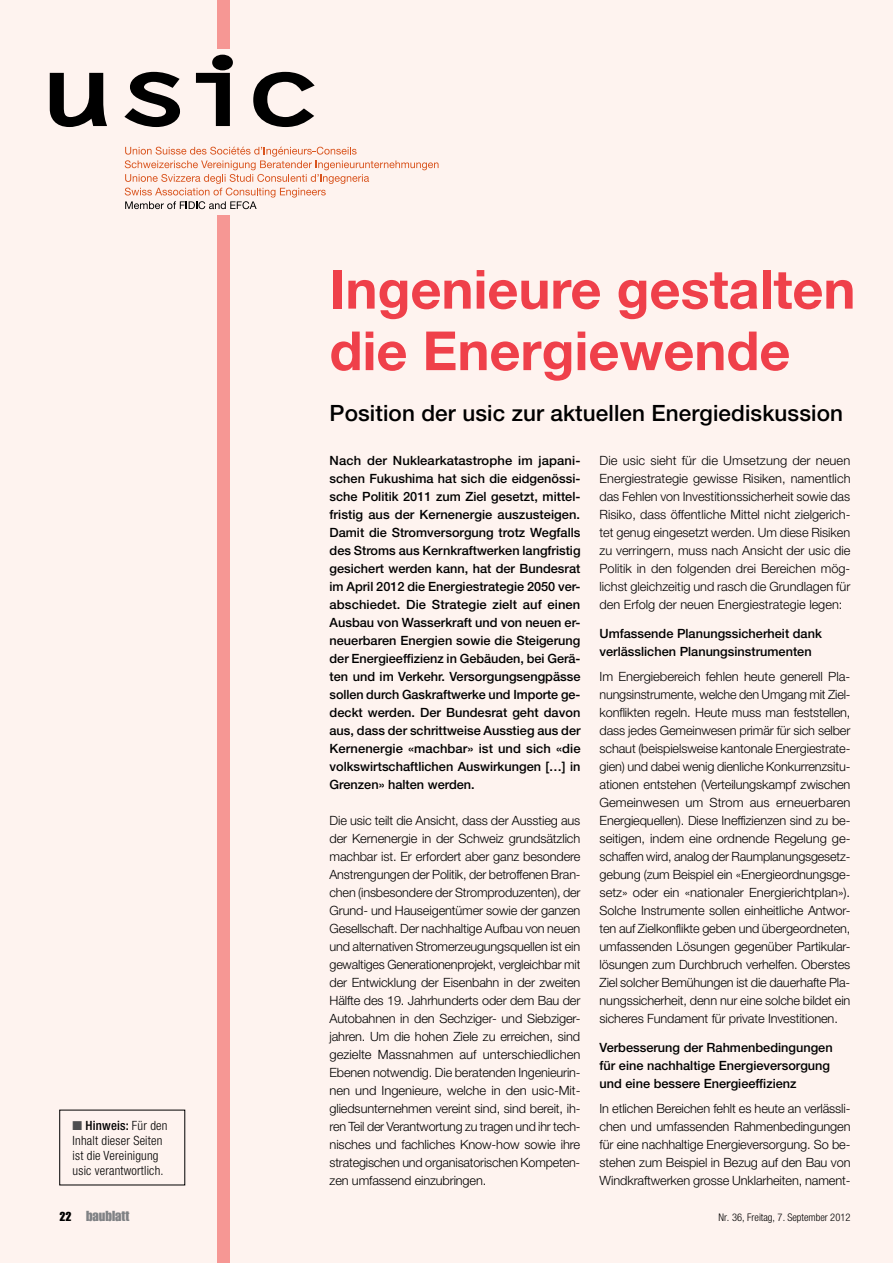
<style>
.page{position:relative;width:893px;height:1263px;background:#fef3ef}
.page>*{position:absolute;margin:0;border:0;box-sizing:border-box;transform-origin:0 0}
.t1{font:700 54px/61.5px "Helvetica Neue LT Pro";color:#ef404a}
.t2{font:500 22.5px "Helvetica Neue LT Pro";letter-spacing:.005em;color:#000}
.t3{font:14.25px "Impact LT Std";color:#808285}
.t4{font:300 12.75px/18px "Helvetica Neue LT Pro";letter-spacing:-.01em;color:#000;text-align:justify}
.t5{font:500 12.75px/18px "Helvetica Neue LT Pro";color:#000}
.t6{font:300 condensed 12.75px/15px "Helvetica Neue LT Pro";letter-spacing:.015em;color:#000}
.t7{font:300 condensed 10.5px "Helvetica Neue LT Pro";color:#000}
.s1{color:#4d4d4f}
.s2{font-weight:500}
.s3{font-size:12.75px;color:#000}
</style>
<div class="page">
<div style="left:217px;top:0;width:13px;height:48px;background:#f69794"></div>
<div style="left:217px;top:216px;width:13px;height:1047px;background:#f69794"></div>
<svg style="left:50px;top:73px;width:57px;height:54px"></svg>
<svg style="left:124px;top:72px;width:56px;height:55px"></svg>
<svg style="left:196px;top:73px;width:34px;height:53px"></svg>
<div style="left:212px;top:55px;width:21px;height:15px;background:#000;border-radius:50%"></div>
<svg style="left:253px;top:72px;width:62px;height:55px"></svg>
<svg style="left:125px;top:147px;width:314px;height:62px"></svg>
<h1 class="t1" style="left:330px;top:257px;width:527px">Ingenieure gestalten die Energiewende</h1>
<h2 class="t2" style="left:330px;top:399px;width:515px">Position der usic zur aktuellen Energiediskussion</h2>
<p class="t5" style="left:330px;top:451px;width:253px;text-align:justify">Nach der Nuklearkatastrophe im japani&shy;schen Fukushima hat sich die eidgenössi&shy;sche Politik 2011 zum Ziel gesetzt, mittel&shy;fristig aus der Kernenergie auszusteigen.<br>Damit die Stromversorgung trotz Wegfalls des Stroms aus Kernkraftwerken langfristig gesichert werden kann, hat der Bundesrat im April 2012 die Energiestrategie 2050 ver&shy;abschiedet. Die Strategie zielt auf einen Ausbau von Wasserkraft und von neuen er&shy;neuerbaren Energien sowie die Steigerung der Energieeffizienz in Gebäuden, bei Gerä&shy;ten und im Verkehr. Versorgungsengpässe sollen durch Gaskraftwerke und Importe ge&shy;deckt werden. Der Bundesrat geht davon aus, dass der schrittweise Ausstieg aus der Kernenergie «machbar» ist und sich «die volkswirtschaftlichen Auswirkungen […] in Grenzen» halten werden.</p>
<p class="t4" style="left:330px;top:811px;width:253px">Die usic teilt die Ansicht, dass der Ausstieg aus der Kernenergie in der Schweiz grundsätzlich machbar ist. Er erfordert aber ganz besondere Anstrengungen der Politik, der betroffenen Bran&shy;chen (insbesondere der Stromproduzenten), der Grund- und Hauseigentümer sowie der ganzen Gesellschaft. Der nachhaltige Aufbau von neuen und alternativen Stromerzeugungsquellen ist ein gewaltiges Generationenprojekt, vergleichbar mit der Entwicklung der Eisenbahn in der zweiten Hälfte des 19. Jahrhunderts oder dem Bau der Autobahnen in den Sechziger- und Siebziger&shy;jahren. Um die hohen Ziele zu erreichen, sind gezielte Massnahmen auf unterschiedlichen Ebenen notwendig. Die beratenden Ingenieurin&shy;nen und Ingenieure, welche in den usic-Mit&shy;gliedsunternehmen vereint sind, sind bereit, ih&shy;ren Teil der Verantwortung zu tragen und ihr tech&shy;nisches und fachliches Know-how sowie ihre strategischen und organisatorischen Kompeten&shy;zen umfassend einzubringen.</p>
<p class="t4" style="left:600px;top:451px;width:252px">Die usic sieht für die Umsetzung der neuen Energiestrategie gewisse Risiken, namentlich das Fehlen von Investitionssicherheit sowie das Risiko, dass öffentliche Mittel nicht zielgerich&shy;tet genug eingesetzt werden. Um diese Risiken zu verringern, muss nach Ansicht der usic die Politik in den folgenden drei Bereichen mög&shy;lichst gleichzeitig und rasch die Grundlagen für den Erfolg der neuen Energiestrategie legen:</p>
<p class="t5" style="left:600px;top:624px;width:224px">Umfassende Planungssicherheit dank verlässlichen Planungsinstrumenten</p>
<p class="t4" style="left:600px;top:667px;width:252px">Im Energiebereich fehlen heute generell Pla&shy;nungsinstrumente, welche den Umgang mit Ziel&shy;konflikten regeln. Heute muss man feststellen, dass jedes Gemeinwesen primär für sich selber schaut (beispielsweise kantonale Energiestrate&shy;gien) und dabei wenig dienliche Konkurrenzsitu&shy;ationen entstehen (Verteilungskampf zwischen Gemeinwesen um Strom aus erneuerbaren Energiequellen). Diese Ineffizienzen sind zu be&shy;seitigen, indem eine ordnende Regelung ge&shy;schaffen wird, analog der Raumplanungsgesetz&shy;gebung (zum Beispiel ein «Energieordnungsge&shy;setz» oder ein «nationaler Energierichtplan»).<br>Solche Instrumente sollen einheitliche Antwor&shy;ten auf Zielkonflikte geben und übergeordneten, umfassenden Lösungen gegenüber Partikular&shy;lösungen zum Durchbruch verhelfen. Oberstes Ziel solcher Bemühungen ist die dauerhafte Pla&shy;nungssicherheit, denn nur eine solche bildet ein sicheres Fundament für private Investitionen.</p>
<p class="t5" style="left:600px;top:1038px;width:235px">Verbesserung der Rahmenbedingungen für eine nachhaltige Energieversorgung und eine bessere Energieeffizienz</p>
<p class="t4" style="left:600px;top:1099px;width:252px">In etlichen Bereichen fehlt es heute an verlässli&shy;chen und umfassenden Rahmenbedingungen für eine nachhaltige Energieversorgung. So be&shy;stehen zum Beispiel in Bezug auf den Bau von Windkraftwerken grosse Unklarheiten, nament-</p>
<p class="t6" style="left:73px;top:1118px;width:96px"><span class="s1">■</span> <span class="s2">Hinweis:</span> Für den<br>Inhalt dieser Seiten ist die Vereinigung usic verantwortlich.</p>
<p class="t3" style="left:60px;top:1208px;width:72px"><span class="s3">22</span> baublatt</p>
<p class="t7" style="left:718px;top:1211px;width:134px">Nr. 36, Freitag, 7. September 2012</p>
</div>
